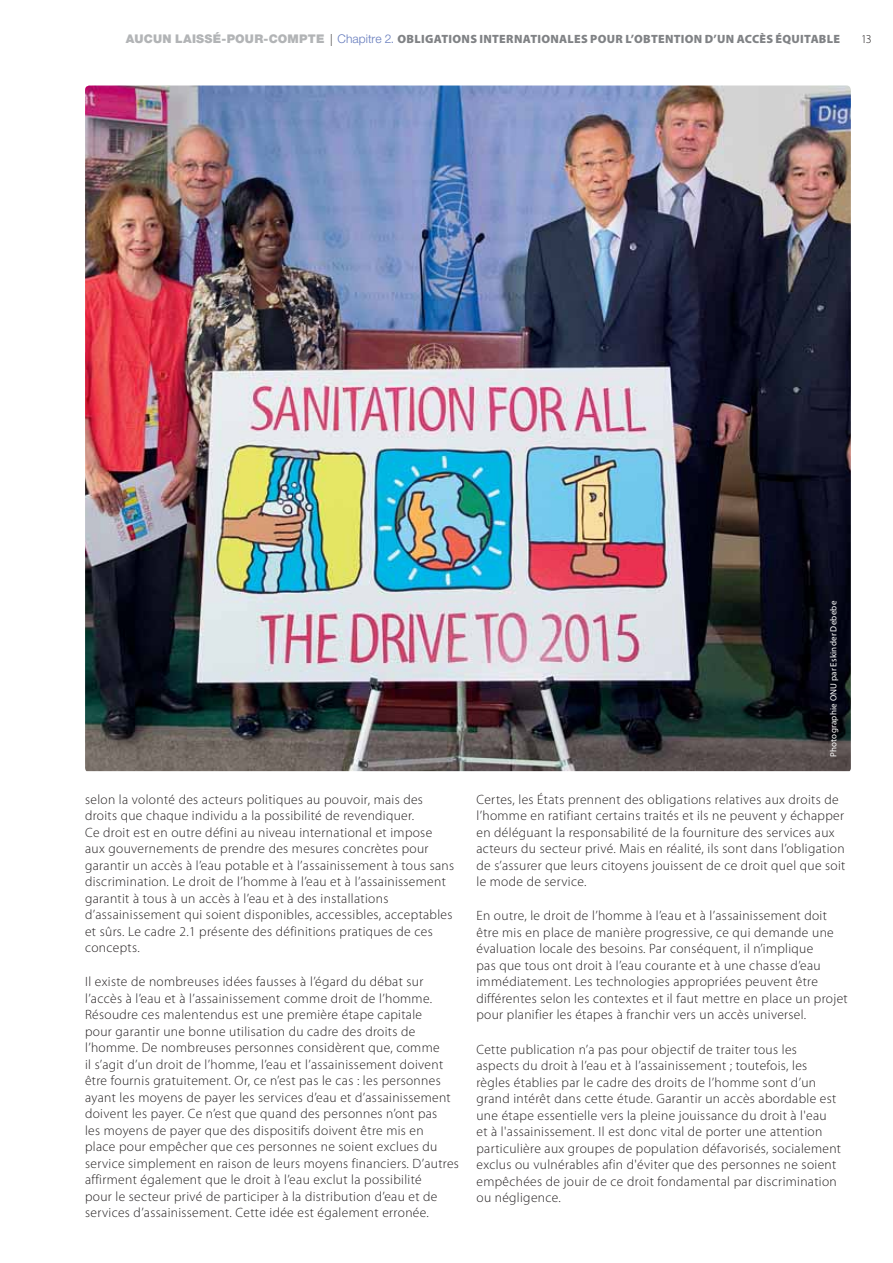
<style>
.page{position:relative;width:893px;height:1263px;background:#fff}
.page>*{position:absolute;margin:0;border:0;box-sizing:border-box;transform-origin:0 0}
.t1{font:300 13.5px/16.5px "Myriad Pro";letter-spacing:.025em;color:#231f20}
.t2{font:900 12px "Myriad Pro";letter-spacing:.025em;color:#808285}
.t3{font:300 12px "Myriad Pro";color:#231f20}
.t4{font:9px "Myriad Pro";letter-spacing:.02em;color:#fff}
.s1{font-family:"Helvetica Neue";color:#b2b4b6}
.s2{font-weight:300;color:#231f20}
.s3{font-family:"Helvetica Neue";font-weight:300;color:#657bbc}
</style>
<div class="page">
<img style="left:85px;top:86px;width:765px;height:685px">
<p class="t2" style="left:126px;top:32px;width:715px"><span class="s1">AUCUN LAISSÉ-POUR-COMPTE</span> <span class="s2">|</span> <span class="s3">Chapitre 2.</span> OBLIGATIONS INTERNATIONALES POUR L’OBTENTION D’UN ACCÈS ÉQUITABLE</p>
<p class="t3" style="left:861px;top:34px;width:12px">13</p>
<p class="t1" style="left:85px;top:792px;width:370px">selon la volonté des acteurs politiques au pouvoir, mais des droits que chaque individu a la possibilité de revendiquer.<br>Ce droit est en outre défini au niveau international et impose aux gouvernements de prendre des mesures concrètes pour garantir un accès à l’eau potable et à l’assainissement à tous sans discrimination. Le droit de l’homme à l’eau et à l’assainissement garantit à tous à un accès à l’eau et à des installations d’assainissement qui soient disponibles, accessibles, acceptables et sûrs. Le cadre 2.1 présente des définitions pratiques de ces concepts.</p>
<p class="t1" style="left:85px;top:975px;width:375px">Il existe de nombreuses idées fausses à l’égard du débat sur l’accès à l’eau et à l’assainissement comme droit de l’homme.<br>Résoudre ces malentendus est une première étape capitale<br>pour garantir une bonne utilisation du cadre des droits de l’homme. De nombreuses personnes considèrent que, comme<br>il s’agit d’un droit de l’homme, l’eau et l’assainissement doivent être fournis gratuitement. Or, ce n’est pas le cas : les personnes ayant les moyens de payer les services d’eau et d’assainissement doivent les payer. Ce n’est que quand des personnes n’ont pas<br>les moyens de payer que des dispositifs doivent être mis en<br>place pour empêcher que ces personnes ne soient exclues du service simplement en raison de leurs moyens financiers. D’autres affirment également que le droit à l’eau exclut la possibilité<br>pour le secteur privé de participer à la distribution d’eau et de services d’assainissement. Cette idée est également erronée.</p>
<p class="t4" style="left:829px;top:757px;width:157px;rotate:-90deg">Photographie ONU par Eskinder Debebe</p>
<p class="t1" style="left:476px;top:792px;width:370px">Certes, les États prennent des obligations relatives aux droits de l’homme en ratifiant certains traités et ils ne peuvent y échapper en déléguant la responsabilité de la fourniture des services aux acteurs du secteur privé. Mais en réalité, ils sont dans l’obligation de s’assurer que leurs citoyens jouissent de ce droit quel que soit le mode de service.</p>
<p class="t1" style="left:476px;top:909px;width:373px">En outre, le droit de l’homme à l’eau et à l’assainissement doit être mis en place de manière progressive, ce qui demande une évaluation locale des besoins. Par conséquent, il n’implique<br>pas que tous ont droit à l’eau courante et à une chasse d’eau immédiatement. Les technologies appropriées peuvent être différentes selon les contextes et il faut mettre en place un projet pour planifier les étapes à franchir vers un accès universel.</p>
<p class="t1" style="left:476px;top:1042px;width:366px">Cette publication n’a pas pour objectif de traiter tous les aspects du droit à l’eau et à l’assainissement ; toutefois, les règles établies par le cadre des droits de l’homme sont d’un grand intérêt dans cette étude. Garantir un accès abordable est une étape essentielle vers la pleine jouissance du droit à l'eau et à l'assainissement. Il est donc vital de porter une attention particulière aux groupes de population défavorisés, socialement exclus ou vulnérables afin d'éviter que des personnes ne soient empêchées de jouir de ce droit fondamental par discrimination ou négligence.</p>
</div>
